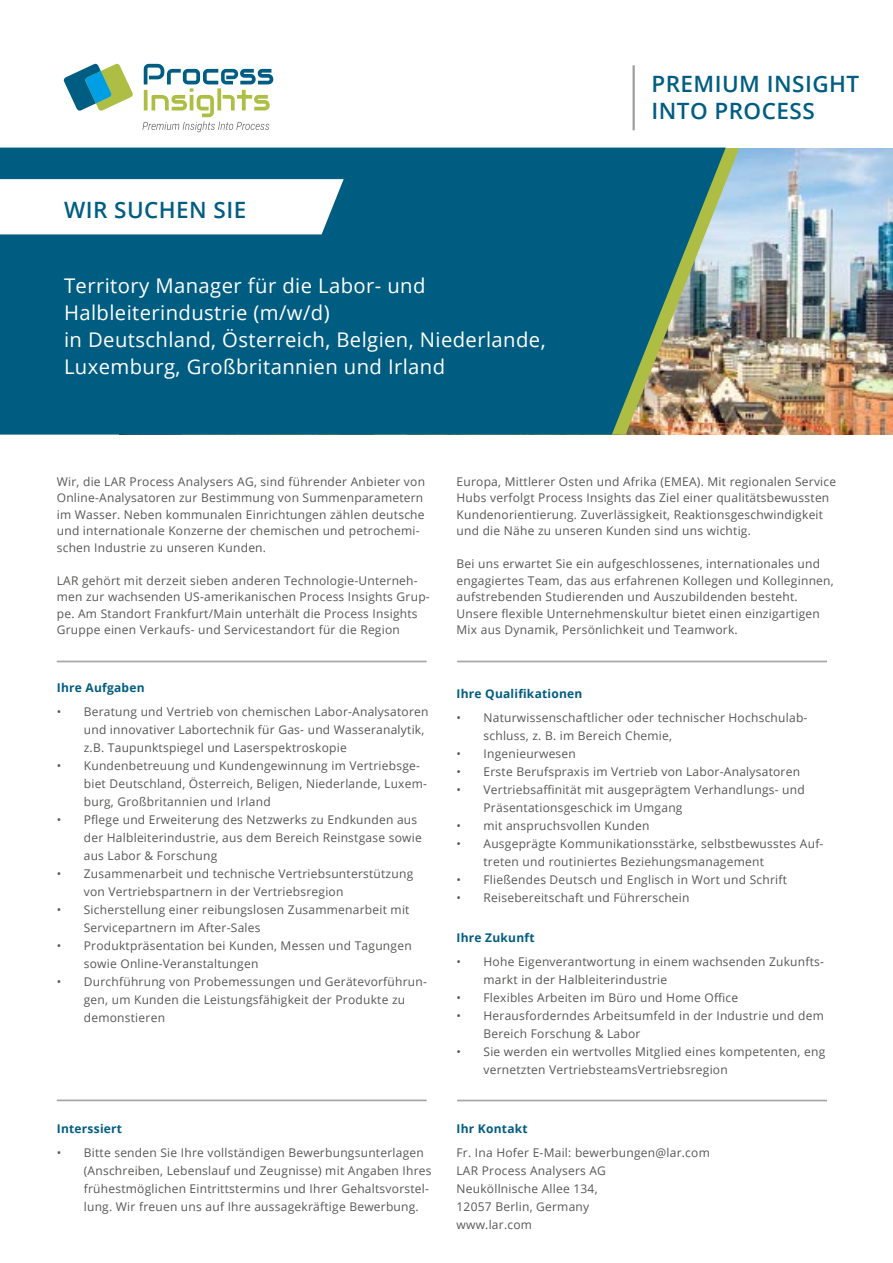
<style>
.page{position:relative;width:893px;height:1263px;background:#fff}
.page>*{position:absolute;margin:0;border:0;box-sizing:border-box;transform-origin:0 0}
.t1{font:600 22.5px/27px "Open Sans";letter-spacing:.02em;color:#005d82}
.t2{font:italic 21.75px "Open Sans";color:#fff}
.t3{font:20.25px/27px "Open Sans";letter-spacing:.02em;color:#fff}
.t4{font:12px/18px "Open Sans";letter-spacing:.02em;color:#575756}
.t5{font:700 12px "Open Sans";letter-spacing:.02em;color:#005d82}
</style>
<div class="page">
<img style="left:740px;top:148px;width:153px;height:287px">
<svg style="left:0;top:148px;width:726px;height:287px;background:#0e6381"></svg>
<svg style="left:0;top:179px;width:344px;height:55px"></svg>
<svg style="left:63px;top:63px;width:70px;height:48px"></svg>
<svg style="left:142px;top:64px;width:131px;height:68px"></svg>
<hr style="left:633px;top:65px;width:2px;height:65px;background:#9d9d9c">
<hr style="left:57px;top:661px;width:370px;height:1px;background:#9d9d9c">
<hr style="left:457px;top:661px;width:370px;height:1px;background:#9d9d9c">
<hr style="left:457px;top:1100px;width:370px;height:1px;background:#9d9d9c">
<hr style="left:57px;top:1100px;width:370px;height:1px;background:#9d9d9c">
<h1 class="t1" style="left:64px;top:196px;width:184px">WIR SUCHEN SIE</h1>
<h2 class="t2" style="left:66px;top:260px;width:281px">Europe | Middle East | Africa</h2>
<h3 class="t3" style="left:64px;top:272px;width:483px">Territory Manager für die Labor- und Halbleiterindustrie (m/w/d)<br>in Deutschland, Österreich, Belgien, Niederlande, Luxemburg, Großbritannien und Irland</h3>
<h1 class="t1" style="left:651px;top:70px;width:209px">PREMIUM INSIGHT<br>INTO PROCESS</h1>
<p class="t4" style="left:57px;top:473px;width:370px;line-height:16.5px">Wir, die LAR Process Analysers AG, sind führender Anbieter von Online-Analysatoren zur Bestimmung von Summenparametern im Wasser. Neben kommunalen Einrichtungen zählen deutsche und internationale Konzerne der chemischen und petrochemi&shy;schen Industrie zu unseren Kunden.</p>
<p class="t4" style="left:57px;top:572px;width:374px;line-height:16.5px">LAR gehört mit derzeit sieben anderen Technologie-Unterneh&shy;men zur wachsenden US-amerikanischen Process Insights Grup&shy;pe. Am Standort Frankfurt/Main unterhält die Process Insights Gruppe einen Verkaufs- und Servicestandort für die Region</p>
<p class="t5" style="left:57px;top:679px;width:89px">Ihre Aufgaben</p>
<p class="t4" style="left:84px;top:702px;width:346px;text-indent:-27px">• Beratung und Vertrieb von chemischen Labor-Analysatoren und innovativer Labortechnik für Gas- und Wasseranalytik, z.B. Taupunktspiegel und Laserspektroskopie</p>
<p class="t4" style="left:84px;top:756px;width:345px;text-indent:-27px">• Kundenbetreuung und Kundengewinnung im Vertriebsge&shy;biet Deutschland, Österreich, Beligen, Niederlande, Luxem&shy;burg, Großbritannien und Irland</p>
<p class="t4" style="left:84px;top:810px;width:339px;text-indent:-27px">• Pflege und Erweiterung des Netzwerks zu Endkunden aus der Halbleiterindustrie, aus dem Bereich Reinstgase sowie aus Labor &amp; Forschung</p>
<p class="t4" style="left:84px;top:864px;width:331px;text-indent:-27px">• Zusammenarbeit und technische Vertriebsunterstützung von Vertriebspartnern in der Vertriebsregion</p>
<p class="t4" style="left:84px;top:900px;width:327px;text-indent:-27px">• Sicherstellung einer reibungslosen Zusammenarbeit mit<br>Servicepartnern im After-Sales</p>
<p class="t4" style="left:84px;top:936px;width:329px;text-indent:-27px">• Produktpräsentation bei Kunden, Messen und Tagungen sowie Online-Veranstaltungen</p>
<p class="t4" style="left:84px;top:972px;width:345px;text-indent:-27px">• Durchführung von Probemessungen und Gerätevorführun&shy;gen, um Kunden die Leistungsfähigkeit der Produkte zu demonstieren</p>
<p class="t5" style="left:57px;top:1120px;width:67px">Interssiert</p>
<p class="t4" style="left:84px;top:1143px;width:349px;text-indent:-27px">• Bitte senden Sie Ihre vollständigen Bewerbungsunterlagen (Anschreiben, Lebenslauf und Zeugnisse) mit Angaben Ihres frühestmöglichen Eintrittstermins und Ihrer Gehaltsvorstel&shy;lung. Wir freuen uns auf Ihre aussagekräftige Bewerbung.</p>
<p class="t4" style="left:456px;top:473px;width:381px;line-height:16.5px">Europa, Mittlerer Osten und Afrika (EMEA). Mit regionalen Service Hubs verfolgt Process Insights das Ziel einer qualitätsbewussten Kundenorientierung. Zuverlässigkeit, Reaktionsgeschwindigkeit und die Nähe zu unseren Kunden sind uns wichtig.</p>
<p class="t4" style="left:456px;top:555px;width:379px;line-height:16.5px">Bei uns erwartet Sie ein aufgeschlossenes, internationales und engagiertes Team, das aus erfahrenen Kollegen und Kolleginnen, aufstrebenden Studierenden und Auszubildenden besteht.<br>Unsere flexible Unternehmenskultur bietet einen einzigartigen Mix aus Dynamik, Persönlichkeit und Teamwork.</p>
<p class="t5" style="left:456px;top:686px;width:127px">Ihre Qualifikationen</p>
<p class="t4" style="left:483px;top:709px;width:325px;text-indent:-27px">• Naturwissenschaftlicher oder technischer Hochschulab&shy;schluss, z. B. im Bereich Chemie,</p>
<p class="t4" style="left:456px;top:745px;width:121px">• Ingenieurwesen</p>
<p class="t4" style="left:456px;top:763px;width:345px">• Erste Berufspraxis im Vertrieb von Labor-Analysatoren</p>
<p class="t4" style="left:483px;top:781px;width:323px;text-indent:-27px">• Vertriebsaffinität mit ausgeprägtem Verhandlungs- und<br>Präsentationsgeschick im Umgang</p>
<p class="t4" style="left:456px;top:817px;width:194px">• mit anspruchsvollen Kunden</p>
<p class="t4" style="left:483px;top:835px;width:341px;text-indent:-27px">• Ausgeprägte Kommunikationsstärke, selbstbewusstes Auf&shy;treten und routiniertes Beziehungsmanagement</p>
<p class="t4" style="left:456px;top:871px;width:332px">• Fließendes Deutsch und Englisch in Wort und Schrift</p>
<p class="t4" style="left:456px;top:889px;width:235px">• Reisebereitschaft und Führerschein</p>
<p class="t5" style="left:456px;top:929px;width:80px">Ihre Zukunft</p>
<p class="t4" style="left:483px;top:952px;width:342px;text-indent:-27px">• Hohe Eigenverantwortung in einem wachsenden Zukunfts&shy;markt in der Halbleiterindustrie</p>
<p class="t4" style="left:456px;top:988px;width:283px">• Flexibles Arbeiten im Büro und Home Office</p>
<p class="t4" style="left:483px;top:1006px;width:342px;text-indent:-27px">• Herausforderndes Arbeitsumfeld in der Industrie und dem<br>Bereich Forschung &amp; Labor</p>
<p class="t4" style="left:483px;top:1042px;width:343px;text-indent:-27px">• Sie werden ein wertvolles Mitglied eines kompetenten, eng vernetzten VertriebsteamsVertriebsregion</p>
<p class="t5" style="left:456px;top:1120px;width:73px">Ihr Kontakt</p>
<p class="t4" style="left:456px;top:1143px;width:255px">Fr. Ina Hofer E-Mail: bewerbungen@lar.com<br>LAR Process Analysers AG<br>Neuköllnische Allee 134,<br>12057 Berlin, Germany<br>www.lar.com</p>
</div>
